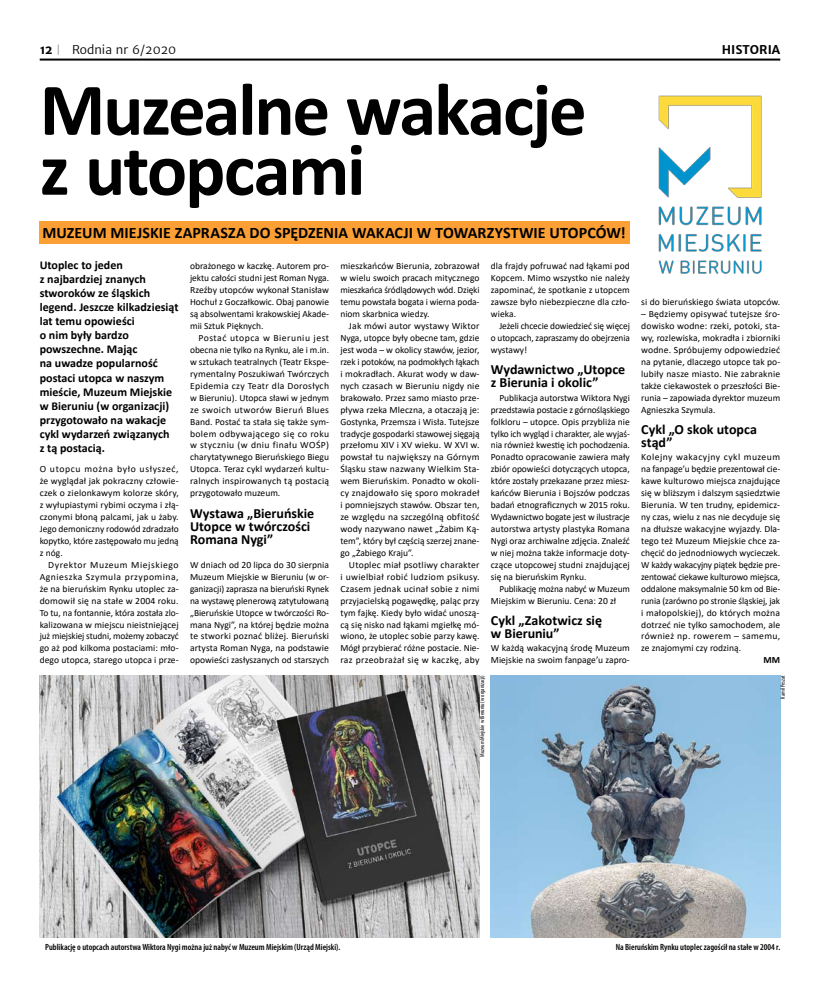
<style>
.page{position:relative;width:820px;height:993px;background:#fff}
.page>*{position:absolute;margin:0;border:0;box-sizing:border-box;transform-origin:0 0}
.t1{font:700 75px/60px "Calibri";color:#000}
.t2{font:700 16px "Calibri";letter-spacing:.005em;color:#000}
.t3{font:700 14px/13px "Calibri";color:#000}
.t4{font:700 12px/14px "Calibri";color:#000}
.t5{font:12px "Merriweather Sans";color:#000}
.t6{font:700 12px "Merriweather Sans";color:#000}
.t7{font:9.5px/11.9px "Calibri";color:#000;text-align:justify}
.t8{font:700 9.5px "Calibri";color:#000}
.t9{font:600 condensed 9px "Myriad Pro";color:#000}
.t10{font:condensed 6px "Myriad Pro";color:#000}
.s1{font-weight:700}
.s2{font-family:"DIN Pro";color:#999694}
</style>
<div class="page">
<hr style="left:40px;top:59px;width:740px;height:2px;background:#000">
<img style="left:658px;top:95px;width:104px;height:179px">
<div style="left:40px;top:221px;width:589px;height:23px;background:#fca035"></div>
<img style="left:40px;top:675px;width:439px;height:262px">
<img style="left:490px;top:675px;width:290px;height:262px">
<p class="t5" style="left:40px;top:43px;width:138px"><span class="s1">12</span> <span class="s2">|</span> Rodnia nr 6/2020</p>
<p class="t6" style="left:721px;top:43px;width:60px">HISTORIA</p>
<h1 class="t1" style="left:40px;top:79px;width:548px">Muzealne wakacje z utopcami</h1>
<h2 class="t2" style="left:43px;top:221px;width:584px">Muzeum Miejskie zaprasza do spędzenia wakacji w towarzystwie utopców!</h2>
<p class="t4" style="left:40px;top:258px;width:140px">Utoplec to jeden<br>z najbardziej znanych stworoków ze śląskich legend. Jeszcze kilkadziesiąt lat temu opowieści<br>o nim były bardzo powszechne. Mając<br>na uwadze popularność postaci utopca w naszym mieście, Muzeum Miejskie w Bieruniu (w organizacji) przygotowało na wakacje cykl wydarzeń związanych<br>z tą postacią.</p>
<p class="t7" style="left:40px;top:463px;width:140px">O utopcu można było usłyszeć, że wyglądał jak pokraczny człowie&shy;czek o zielonkawym kolorze skóry, z wyłupiastymi rybimi oczyma i złą&shy;czonymi błoną palcami, jak u żaby.<br>Jego demoniczny rodowód zdradzało kopytko, które zastępowało mu jedną z nóg.</p>
<p class="t7" style="left:40px;top:558px;width:140px;text-indent:9px">Dyrektor Muzeum Miejskiego Agnieszka Szymula przypomina, że na bieruńskim Rynku utoplec za&shy;domowił się na stałe w 2004 roku.<br>To tu, na fontannie, która została zlo&shy;kalizowana w miejscu nieistniejącej już miejskiej studni, możemy zobaczyć go aż pod kilkoma postaciami: mło&shy;dego utopca, starego utopca i prze-</p>
<p class="t7" style="left:190px;top:260px;width:140px">obrażonego w kaczkę. Autorem pro&shy;jektu całości studni jest Roman Nyga.<br>Rzeźby utopców wykonał Stanisław Hochuł z Goczałkowic. Obaj panowie są absolwentami krakowskiej Akade&shy;mii Sztuk Pięknych.</p>
<p class="t7" style="left:190px;top:331px;width:140px;text-indent:9px">Postać utopca w Bieruniu jest obecna nie tylko na Rynku, ale i m.in. w sztukach teatralnych (Teatr Ekspe&shy;rymentalny Poszukiwań Twórczych Epidemia czy Teatr dla Dorosłych w Bieruniu). Utopca sławi w jednym ze swoich utworów Bieruń Blues Band. Postać ta stała się także sym&shy;bolem odbywającego się co roku w styczniu (w dniu finału WOŚP) charytatywnego Bieruńskiego Biegu Utopca. Teraz cykl wydarzeń kultu&shy;ralnych inspirowanych tą postacią przygotowało muzeum.</p>
<h3 class="t3" style="left:190px;top:506px;width:126px">Wystawa „Bieruńskie<br>Utopce w twórczości<br>Romana Nygi”</h3>
<p class="t7" style="left:190px;top:558px;width:140px">W dniach od 20 lipca do 30 sierpnia Muzeum Miejskie w Bieruniu (w or&shy;ganizacji) zaprasza na bieruński Rynek na wystawę plenerową zatytułowaną „Bieruńskie Utopce w twórczości Ro&shy;mana Nygi”, na której będzie można te stworki poznać bliżej. Bieruński artysta Roman Nyga, na podstawie opowieści zasłyszanych od starszych</p>
<p class="t7" style="left:340px;top:260px;width:140px">mieszkańców Bierunia, zobrazował w wielu swoich pracach mitycznego mieszkańca śródlądowych wód. Dzięki temu powstała bogata i wierna poda&shy;niom skarbnica wiedzy.</p>
<p class="t7" style="left:340px;top:319px;width:140px;text-indent:9px">Jak mówi autor wystawy Wiktor Nyga, utopce były obecne tam, gdzie jest woda – w okolicy stawów, jezior, rzek i potoków, na podmokłych łąkach i mokradłach. Akurat wody w daw&shy;nych czasach w Bieruniu nigdy nie brakowało. Przez samo miasto prze&shy;pływa rzeka Mleczna, a otaczają je:<br>Gostynka, Przemsza i Wisła. Tutejsze tradycje gospodarki stawowej sięgają przełomu XIV i XV wieku. W XVI w. powstał tu największy na Górnym Śląsku staw nazwany Wielkim Sta&shy;wem Bieruńskim. Ponadto w okoli&shy;cy znajdowało się sporo mokradeł i pomniejszych stawów. Obszar ten, ze względu na szczególną obfitość wody nazywano nawet „Żabim Ką&shy;tem”, który był częścią szerzej znane&shy;go „Żabiego Kraju”.</p>
<p class="t7" style="left:340px;top:558px;width:140px;text-indent:9px">Utoplec miał psotliwy charakter i uwielbiał robić ludziom psikusy.<br>Czasem jednak ucinał sobie z nimi przyjacielską pogawędkę, paląc przy tym fajkę. Kiedy było widać unoszą&shy;cą się nisko nad łąkami mgiełkę mó&shy;wiono, że utoplec sobie parzy kawę.<br>Mógł przybierać różne postacie. Nie&shy;raz przeobrażał się w kaczkę, aby</p>
<p class="t7" style="left:490px;top:260px;width:140px">dla frajdy pofruwać nad łąkami pod Kopcem. Mimo wszystko nie należy zapominać, że spotkanie z utopcem zawsze było niebezpieczne dla czło&shy;wieka.</p>
<p class="t7" style="left:490px;top:319px;width:140px;text-indent:9px">Jeżeli chcecie dowiedzieć się więcej o utopcach, zapraszamy do obejrzenia wystawy!</p>
<h3 class="t3" style="left:490px;top:363px;width:136px">Wydawnictwo „Utopce z Bierunia i okolic”</h3>
<p class="t7" style="left:490px;top:391px;width:140px;text-indent:9px">Publikacja autorstwa Wiktora Nygi przedstawia postacie z górnośląskiego folkloru – utopce. Opis przybliża nie tylko ich wygląd i charakter, ale wyjaś&shy;nia również kwestię ich pochodzenia.<br>Ponadto opracowanie zawiera mały zbiór opowieści dotyczących utopca, które zostały przekazane przez miesz&shy;kańców Bierunia i Bojszów podczas badań etnograficznych w 2015 roku.<br>Wydawnictwo bogate jest w ilustracje autorstwa artysty plastyka Romana Nygi oraz archiwalne zdjęcia. Znaleźć w niej można także informacje doty&shy;czące utopcowej studni znajdującej się na bieruńskim Rynku.</p>
<p class="t7" style="left:490px;top:582px;width:140px;text-indent:9px">Publikację można nabyć w Muzeum<br>Miejskim w Bieruniu. Cena: 20 zł</p>
<h3 class="t3" style="left:490px;top:613px;width:113px">Cykl „Zakotwicz się w Bieruniu”</h3>
<p class="t7" style="left:490px;top:641px;width:140px">W każdą wakacyjną środę Muzeum<br>Miejskie na swoim fanpage’u zapro-</p>
<p class="t7" style="left:641px;top:296px;width:140px">si do bieruńskiego świata utopców.</p>
<p class="t7" style="left:641px;top:308px;width:140px">– Będziemy opisywać tutejsze śro&shy;dowisko wodne: rzeki, potoki, sta&shy;wy, rozlewiska, mokradła i zbiorniki wodne. Spróbujemy odpowiedzieć na pytanie, dlaczego utopce tak po&shy;lubiły nasze miasto. Nie zabraknie także ciekawostek o przeszłości Bie&shy;runia – zapowiada dyrektor muzeum Agnieszka Szymula.</p>
<h3 class="t3" style="left:641px;top:422px;width:117px">Cykl „O skok utopca stąd”</h3>
<p class="t7" style="left:641px;top:451px;width:140px">Kolejny wakacyjny cykl muzeum na fanpage’u będzie prezentował cie&shy;kawe kulturowo miejsca znajdujące się w bliższym i dalszym sąsiedztwie Bierunia. W ten trudny, epidemicz&shy;ny czas, wielu z nas nie decyduje się na dłuższe wakacyjne wyjazdy. Dla&shy;tego też Muzeum Miejskie chce za&shy;chęcić do jednodniowych wycieczek.<br>W każdy wakacyjny piątek będzie pre&shy;zentować ciekawe kulturowo miejsca, oddalone maksymalnie 50 km od Bie&shy;runia (zarówno po stronie śląskiej, jak i małopolskiej), do których można dotrzeć nie tylko samochodem, ale również np. rowerem – samemu, ze znajomymi czy rodziną.</p>
<p class="t8" style="left:763px;top:653px;width:9px">MM</p>
<p class="t10" style="left:478px;top:756px;width:83px;rotate:-90deg">Muzeum Miejskie w Bieruniu (w organizacji)</p>
<p class="t10" style="left:778px;top:698px;width:25px;rotate:-90deg">Kamil Peszat</p>
<p class="t9" style="left:45px;top:940px;width:296px">Publikację o utopcach autorstwa Wiktora Nygi można już nabyć w Muzeum Miejskim (Urząd Miejski).</p>
<p class="t9" style="left:615px;top:940px;width:166px">Na Bieruńskim Rynku utoplec zagościł na stałe w 2004 r.</p>
</div>
